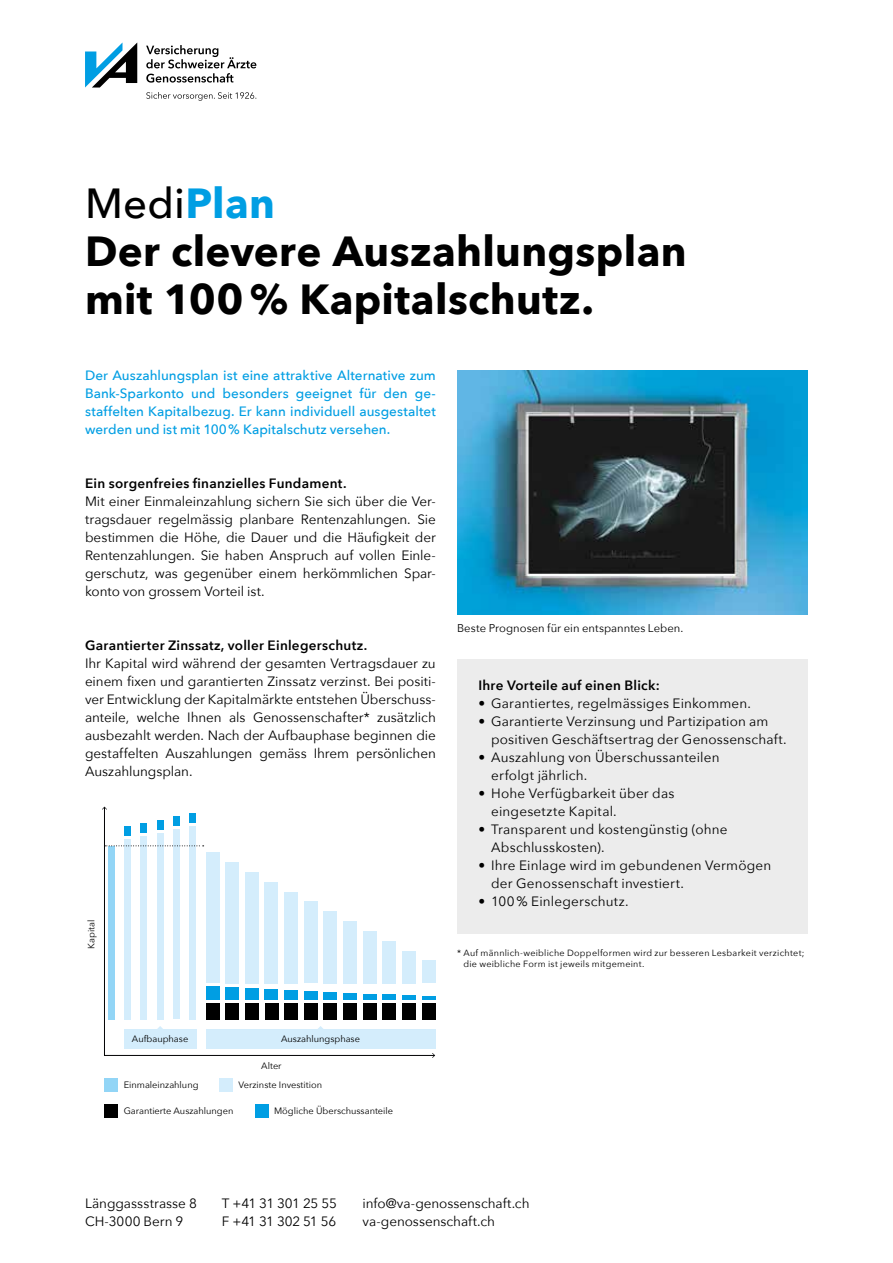
<style>
.page{position:relative;width:893px;height:1263px;background:#fff}
.page>*{position:absolute;margin:0;border:0;box-sizing:border-box;transform-origin:0 0}
.t1{font:700 42px/48px "Avenir Next";letter-spacing:.01em;color:#000}
.t2{font:13.5px/18px "Avenir Next";letter-spacing:.01em;color:#000}
.t3{font:500 13.5px/18px "Avenir Next";letter-spacing:.005em;color:#009ee3;text-align:justify}
.t4{font:600 13.5px "Avenir Next";letter-spacing:.02em;color:#000}
.t5{font:13.5px/18px "Avenir Next";letter-spacing:-.03em;color:#000}
.t6{font:11.25px "Avenir Next";color:#000}
.t7{font:9.3px "Avenir Next";color:#000}
.t8{font:9px/10.5px "Avenir Next";letter-spacing:.03em;color:#000}
.s1{font-weight:500}
.s2{color:#009ee3}
</style>
<div class="page">
<svg style="left:104px;top:810px;width:331px;height:246px"></svg>
<svg style="left:102px;top:806px;width:5px;height:4px"></svg>
<svg style="left:432px;top:1053px;width:3px;height:5px"></svg>
<div style="left:104px;top:1078px;width:14px;height:13px;background:#92d5f6"></div>
<div style="left:219px;top:1078px;width:13px;height:13px;background:#d4edfc"></div>
<div style="left:104px;top:1104px;width:14px;height:14px;background:#000"></div>
<div style="left:255px;top:1104px;width:13px;height:14px;background:#009ee3"></div>
<svg style="left:104px;top:845px;width:100px;height:1px"></svg>
<div style="left:206px;top:1029px;width:229px;height:20px;background:#d4edfc"></div>
<div style="left:124px;top:1029px;width:72px;height:20px;background:#d4edfc"></div>
<svg style="left:314px;top:1026px;width:13px;height:3px"></svg>
<svg style="left:154px;top:1026px;width:13px;height:3px"></svg>
<img style="left:457px;top:371px;width:351px;height:243px">
<div style="left:457px;top:659px;width:351px;height:274px;background:#ececec"></div>
<svg style="left:146px;top:45px;width:110px;height:38px"></svg>
<svg style="left:85px;top:42px;width:52px;height:46px"></svg>
<svg style="left:146px;top:92px;width:110px;height:9px"></svg>
<h1 class="t1" style="left:85px;top:179px;width:603px"><span class="s1">Medi</span><span class="s2">Plan<br></span>Der clevere Auszahlungsplan mit 100% Kapitalschutz.</h1>
<p class="t3" style="left:85px;top:366px;width:352px">Der Auszahlungsplan ist eine attraktive Alternative zum Bank-Sparkonto und besonders geeignet für den ge&shy;staffelten Kapitalbezug. Er kann individuell ausgestaltet werden und ist mit 100% Kapitalschutz versehen.</p>
<p class="t4" style="left:85px;top:472px;width:263px">Ein sorgenfreies finanzielles Fundament.</p>
<p class="t2" style="left:85px;top:492px;width:352px;text-align:justify">Mit einer Einmaleinzahlung sichern Sie sich über die Ver&shy;tragsdauer regelmässig planbare Rentenzahlungen. Sie bestimmen die Höhe, die Dauer und die Häufigkeit der Rentenzahlungen. Sie haben Anspruch auf vollen Einle&shy;gerschutz, was gegenüber einem herkömmlichen Spar&shy;konto von grossem Vorteil ist.</p>
<p class="t4" style="left:85px;top:634px;width:284px">Garantierter Zinssatz, voller Einlegerschutz.</p>
<p class="t2" style="left:85px;top:654px;width:352px;text-align:justify">Ihr Kapital wird während der gesamten Vertragsdauer zu einem fixen und garantierten Zinssatz verzinst. Bei positi&shy;ver Entwicklung der Kapitalmärkte entstehen Überschuss&shy;anteile, welche Ihnen als Genossenschafter* zusätzlich ausbezahlt werden. Nach der Aufbauphase beginnen die gestaffelten Auszahlungen gemäss Ihrem persönlichen Auszahlungsplan.</p>
<p class="t7" style="left:84px;top:949px;width:30px;rotate:-90deg">Kapital</p>
<p class="t6" style="left:457px;top:619px;width:228px">Beste Prognosen für ein entspanntes Leben.</p>
<p class="t4" style="left:478px;top:674px;width:183px">Ihre Vorteile auf einen Blick:</p>
<p class="t2" style="left:478px;top:694px;width:274px">• Garantiertes, regelmässiges Einkommen.</p>
<p class="t2" style="left:491px;top:712px;width:297px;text-indent:-13px">• Garantierte Verzinsung und Partizipation am positiven Geschäftsertrag der Genossenschaft.</p>
<p class="t2" style="left:491px;top:748px;width:230px;text-indent:-13px">• Auszahlung von Überschussanteilen erfolgt jährlich.</p>
<p class="t2" style="left:491px;top:784px;width:185px;text-indent:-13px">• Hohe Verfügbarkeit über das eingesetzte Kapital.</p>
<p class="t2" style="left:491px;top:820px;width:238px;text-indent:-13px">• Transparent und kostengünstig (ohne<br>Abschlusskosten).</p>
<p class="t2" style="left:491px;top:856px;width:282px;text-indent:-13px">• Ihre Einlage wird im gebundenen Vermögen der Genossenschaft investiert.</p>
<p class="t2" style="left:478px;top:892px;width:152px">• 100% Einlegerschutz.</p>
<p class="t8" style="left:463px;top:948px;width:343px;text-indent:-6px">* Auf männlich-weibliche Doppelformen wird zur besseren Lesbarkeit verzichtet; die weibliche Form ist jeweils mitgemeint.</p>
<p class="t7" style="left:132px;top:1031px;width:58px">Aufbauphase</p>
<p class="t7" style="left:281px;top:1031px;width:80px">Auszahlungsphase</p>
<p class="t7" style="left:261px;top:1057px;width:22px">Alter</p>
<p class="t7" style="left:124px;top:1077px;width:76px">Einmaleinzahlung</p>
<p class="t7" style="left:239px;top:1077px;width:85px">Verzinste Investition</p>
<p class="t7" style="left:124px;top:1103px;width:111px">Garantierte Auszahlungen</p>
<p class="t7" style="left:274px;top:1103px;width:121px">Mögliche Überschussanteile</p>
<p class="t2" style="left:85px;top:1194px;width:113px">Länggassstrasse 8<br>CH-3000 Bern 9</p>
<p class="t5" style="left:222px;top:1194px;width:116px">T +41 31 301 25 55<br>F +41 31 302 51 56</p>
<p class="t2" style="left:362px;top:1194px;width:169px">info@va-genossenschaft.ch va-genossenschaft.ch</p>
</div>
